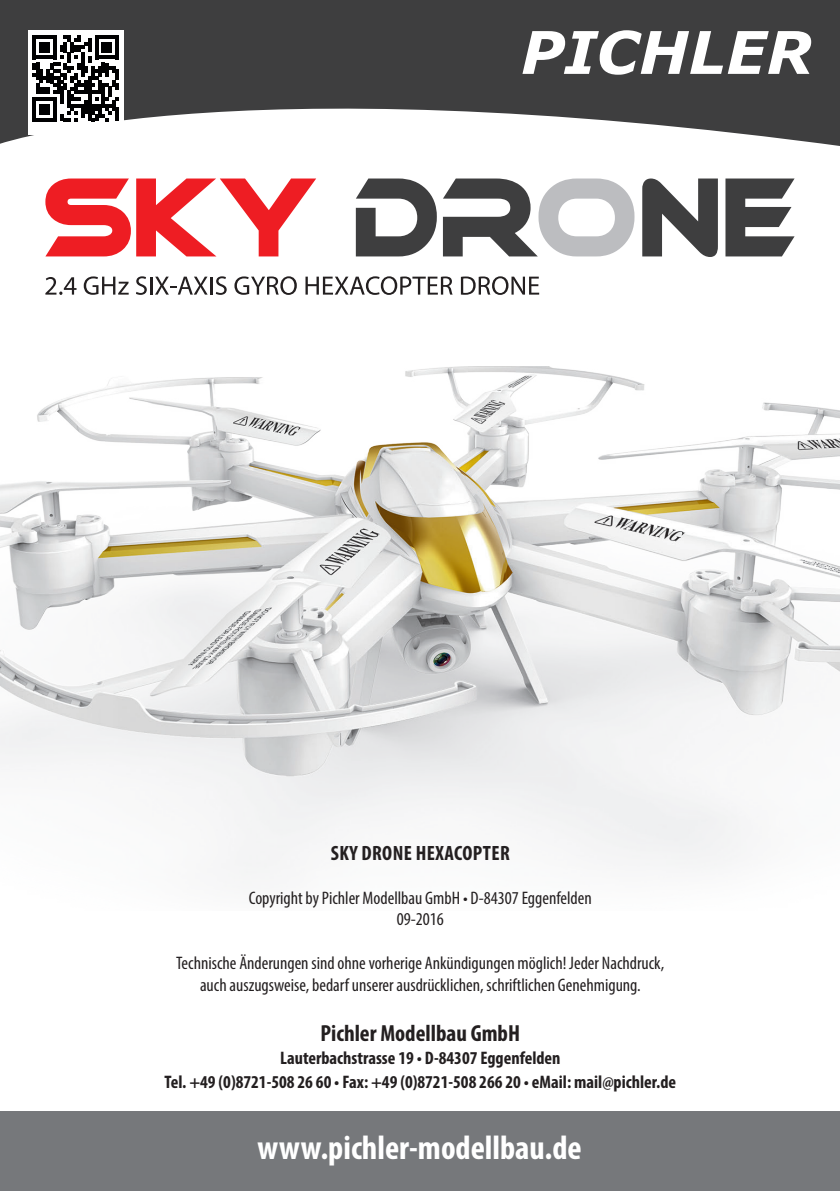
<style>
.page{position:relative;width:840px;height:1191px;background:#fff}
.page>*{position:absolute;margin:0;border:0;box-sizing:border-box;transform-origin:0 0}
.t1{font:700 condensed 33.8px "Myriad Pro";color:#fff}
.t2{font:700 condensed 23.4px "Myriad Pro";color:#231f20}
.t3{font:700 condensed 20.8px "Myriad Pro";color:#fff}
.t4{font:700 condensed 20.8px "Myriad Pro";letter-spacing:.02em;color:#231f20}
.t5{font:condensed 18.2px/21.8px "Myriad Pro";color:#231f20;text-align:center}
.t6{font:700 condensed 18.2px/23.4px "Myriad Pro";color:#231f20;text-align:center}
</style>
<div class="page">
<img style="left:0;top:366px;width:839px;height:510px">
<svg style="left:0;top:0;width:839px;height:146px;fill:#3e3e3f"></svg>
<div style="left:0;top:1111px;width:839px;height:80px;background:#76787b"></div>
<svg style="left:522px;top:30px;width:288px;height:45px"></svg>
<div style="left:28px;top:30px;width:96px;height:105px;background:#fff"></div>
<svg style="left:33px;top:35px;width:86px;height:86px"></svg>
<hr style="left:115px;top:107px;width:4px;height:14px;background:#000001">
<svg style="left:45px;top:178px;width:271px;height:78px"></svg>
<svg style="left:355px;top:178px;width:81px;height:78px"></svg>
<svg style="left:442px;top:178px;width:192px;height:78px"></svg>
<svg style="left:642px;top:178px;width:75px;height:79px"></svg>
<svg style="left:725px;top:178px;width:69px;height:78px"></svg>
<svg style="left:45px;top:277px;width:31px;height:18px"></svg>
<svg style="left:84px;top:276px;width:45px;height:19px"></svg>
<svg style="left:136px;top:276px;width:90px;height:19px"></svg>
<svg style="left:234px;top:276px;width:63px;height:19px"></svg>
<svg style="left:305px;top:276px;width:147px;height:19px"></svg>
<svg style="left:460px;top:276px;width:79px;height:19px"></svg>
<p class="t4" style="left:331px;top:840px;width:180px">SKY DRONE HEXACOPTER</p>
<p class="t5" style="left:249px;top:886px;width:344px">Copyright by Pichler Modellbau GmbH • D-84307 Eggenfelden<br>09-2016</p>
<p class="t5" style="left:176px;top:951px;width:489px">Technische Änderungen sind ohne vorherige Ankündigungen möglich! Jeder Nachdruck, auch auszugsweise, bedarf unserer ausdrücklichen, schriftlichen Genehmigung.</p>
<p class="t2" style="left:320px;top:1018px;width:201px">Pichler Modellbau GmbH</p>
<p class="t6" style="left:164px;top:1046px;width:513px">Lauterbachstrasse 19 • D-84307 Eggenfelden<br>Tel. +49 (0)8721-508 26 60 • Fax: +49 (0)8721-508 266 20 • eMail: mail@pichler.de</p>
<h1 class="t1" style="left:257px;top:1126px;width:326px">www.pichler-modellbau.de</h1>
<p class="t3" style="left:313px;top:1132px;width:201px">www.pichler-modellbau.de</p>
</div>
